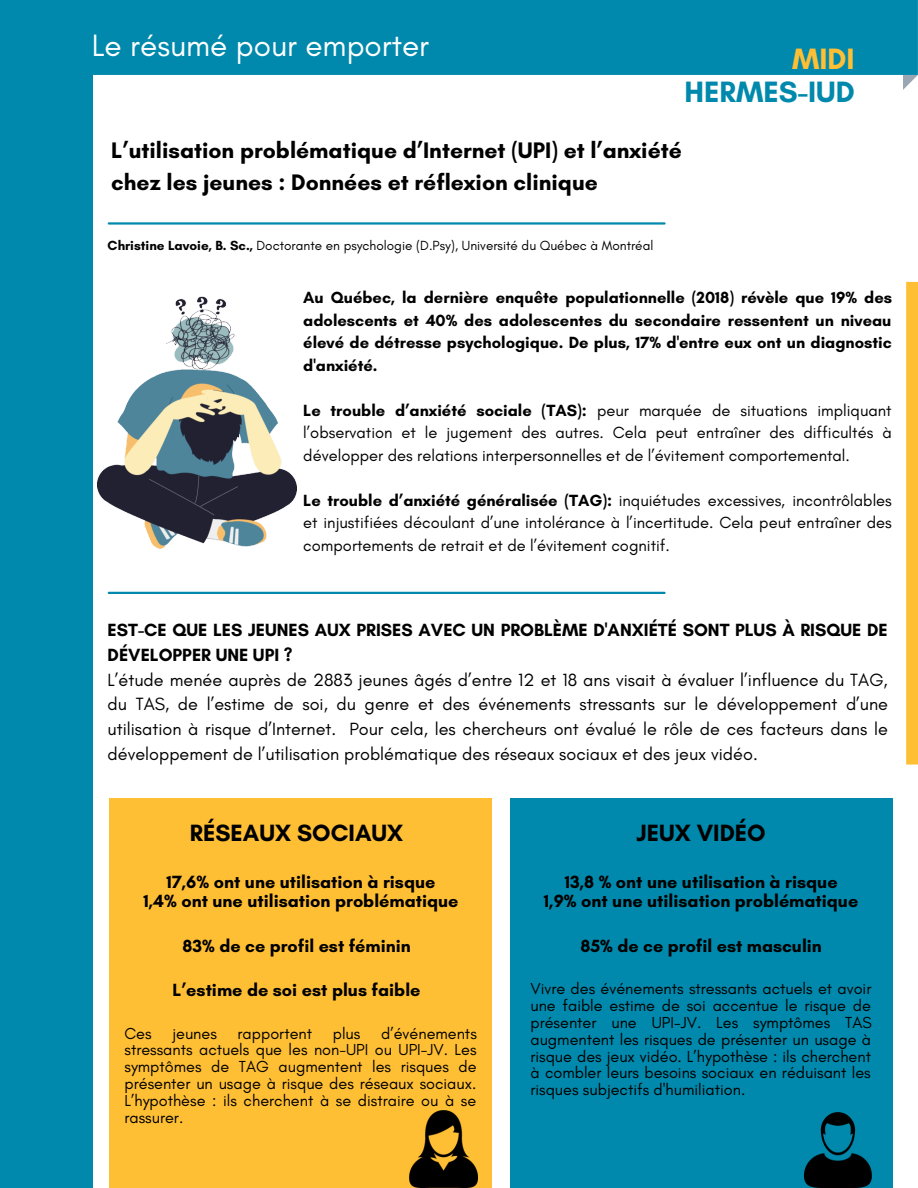
<style>
.page{position:relative;width:918px;height:1188px;background:#fff}
.page>*{position:absolute;margin:0;border:0;box-sizing:border-box;transform-origin:0 0}
.t1{font:31.5px "Glacial Indifference";color:#fff}
.t2{font:700 30px "Glacial Indifference";color:#0089ac}
.t3{font:700 30px "Glacial Indifference";color:#ffbf35}
.t4{font:700 24px "Glacial Indifference";color:#000}
.t5{font:700 22.95px/31.8px "Glacial Indifference";color:#000}
.t6{font:18px/24.8px "Glacial Indifference";color:#000;text-align:justify}
.t7{font:700 18px/19.2px "Glacial Indifference";color:#000;text-align:center}
.t8{font:16.5px/22.5px "Glacial Indifference";color:#000;text-align:justify}
.t9{font:700 16.5px/22.5px "Glacial Indifference";color:#000;text-align:justify}
.t10{font:16.2px/16.8px "Glacial Indifference";color:#000;text-align:justify}
.t11{font:13.5px "Glacial Indifference";color:#000}
.s1{font-weight:700}
</style>
<div class="page">
<div style="left:0;top:0;width:92px;height:1188px;background:#0089ac"></div>
<div style="left:906px;top:282px;width:12px;height:483px;background:#ffbf35"></div>
<hr style="left:109px;top:592px;width:556px;height:2px;background:#0089ac">
<svg style="left:903px;top:75px;width:15px;height:15px"></svg>
<div style="left:92px;top:0;width:826px;height:75px;background:#0089ac"></div>
<hr style="left:109px;top:222px;width:556px;height:3px;background:#0089ac">
<div style="left:510px;top:799px;width:382px;height:389px;background:#0089ac"></div>
<div style="left:110px;top:799px;width:382px;height:389px;background:#ffbf35"></div>
<img style="left:410px;top:1110px;width:67px;height:78px">
<img style="left:804px;top:1113px;width:68px;height:75px">
<img style="left:98px;top:296px;width:199px;height:253px">
<h1 class="t1" style="left:92px;top:26px;width:339px">Le résumé pour emporter</h1>
<h2 class="t3" style="left:792px;top:40px;width:64px">MIDI</h2>
<h2 class="t2" style="left:685px;top:73px;width:172px">HERMES-IUD</h2>
<h3 class="t5" style="left:111px;top:134px;width:572px">L’utilisation problématique d’Internet (UPI) et l’anxiété chez les jeunes : Données et réflexion clinique</h3>
<p class="t11" style="left:108px;top:237px;width:547px"><span class="s1">Christine Lavoie, B. Sc.,</span> Doctorante en psychologie (D.Psy), Université du Québec à Montréal</p>
<p class="t9" style="left:303px;top:286px;width:590px">Au Québec, la dernière enquête populationnelle (2018) révèle que 19% des adolescents et 40% des adolescentes du secondaire ressentent un niveau élevé de détresse psychologique. De plus, 17% d'entre eux ont un diagnostic d'anxiété.</p>
<p class="t8" style="left:303px;top:399px;width:590px"><span class="s1">Le trouble d’anxiété sociale (TAS):</span> peur marquée de situations impliquant l’observation et le jugement des autres. Cela peut entraîner des difficultés à développer des relations interpersonnelles et de l’évitement comportemental.</p>
<p class="t8" style="left:303px;top:489px;width:590px"><span class="s1">Le trouble d’anxiété généralisée (TAG):</span> inquiétudes excessives, incontrôlables et injustifiées découlant d’une intolérance à l’incertitude. Cela peut entraîner des comportements de retrait et de l’évitement cognitif.</p>
<p class="t7" style="left:108px;top:617px;width:782px;line-height:24.8px;text-align:left">EST-CE QUE LES JEUNES AUX PRISES AVEC UN PROBLÈME D'ANXIÉTÉ SONT PLUS À RISQUE DE<br>DÉVELOPPER UNE UPI ?</p>
<p class="t6" style="left:108px;top:667px;width:782px">L’étude menée auprès de 2883 jeunes âgés d’entre 12 et 18 ans visait à évaluer l’influence du TAG, du TAS, de l’estime de soi, du genre et des événements stressants sur le développement d’une utilisation à risque d’Internet. Pour cela, les chercheurs ont évalué le rôle de ces facteurs dans le développement de l’utilisation problématique des réseaux sociaux et des jeux vidéo.</p>
<h3 class="t4" style="left:190px;top:818px;width:215px">RÉSEAUX SOCIAUX</h3>
<h3 class="t4" style="left:636px;top:818px;width:131px">JEUX VIDÉO</h3>
<p class="t7" style="left:143px;top:872px;width:317px">17,6% ont une utilisation à risque<br>1,4% ont une utilisation problématique</p>
<p class="t7" style="left:544px;top:872px;width:316px">13,8 % ont une utilisation à risque<br>1,9% ont une utilisation problématique</p>
<p class="t7" style="left:182px;top:936px;width:230px">83% de ce profil est féminin</p>
<p class="t7" style="left:173px;top:981px;width:249px">L’estime de soi est plus faible</p>
<p class="t10" style="left:124px;top:1025px;width:29px">Ces</p>
<p class="t10" style="left:172px;top:1025px;width:46px">jeunes</p>
<p class="t10" style="left:238px;top:1025px;width:76px">rapportent</p>
<p class="t10" style="left:333px;top:1025px;width:29px">plus</p>
<p class="t7" style="left:580px;top:936px;width:243px">85% de ce profil est masculin</p>
<p class="t10" style="left:530px;top:980px;width:343px">Vivre des événements stressants actuels et avoir une faible estime de soi accentue le risque de présenter une UPI-JV. Les symptômes TAS augmentent les risques de présenter un usage à risque des jeux vidéo. L’hypothèse : ils cherchent à combler leurs besoins sociaux en réduisant les risques subjectifs d'humiliation.</p>
<p class="t10" style="left:124px;top:1025px;width:354px;text-indent:257px">d’événements stressants actuels que les non-UPI ou UPI-JV. Les symptômes de TAG augmentent les risques de présenter un usage à risque des réseaux sociaux.<br>L’hypothèse : ils cherchent à se distraire ou à se rassurer.</p>
</div>
